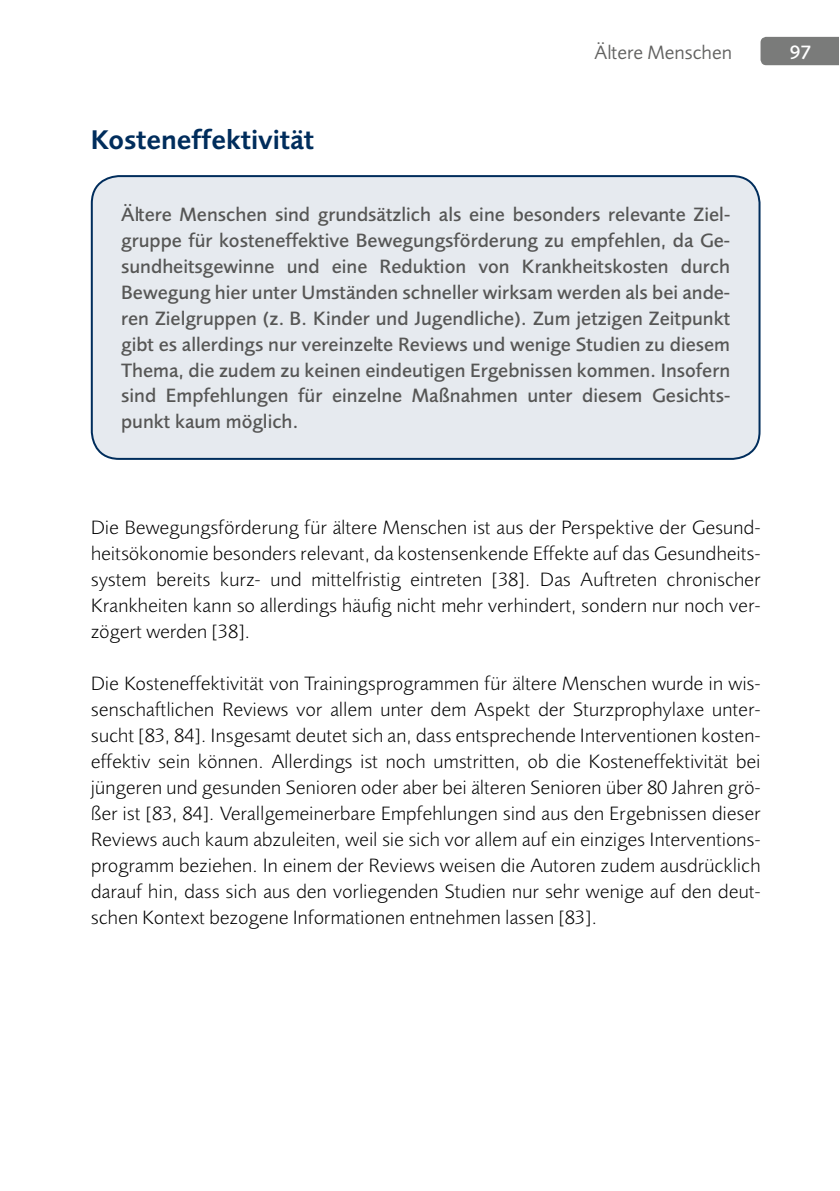
<style>
.page{position:relative;width:840px;height:1191px;background:#fff}
.page>*{position:absolute;margin:0;border:0;box-sizing:border-box;transform-origin:0 0}
.t1{font:600 28px "Foundry Sans";color:#002d5c}
.t2{font:300 20px/26px "Foundry Sans";color:#000;text-align:justify}
.t3{font:500 20px/26px "Foundry Sans";color:#565655;text-align:justify}
.t4{font:20px "Foundry Sans";color:#626261}
.t5{font:500 20px "Foundry Sans";color:#fff}
</style>
<div class="page">
<div style="left:760px;top:37px;width:78px;height:28px;background:#7a7b7a"></div>
<div style="left:92px;top:176px;width:667px;height:283px;background:#e6eaef;border-radius:27px"></div>
<div style="left:91px;top:175px;width:669px;height:285px;border:2px solid #002d5c;border-radius:27px"></div>
<h1 class="t1" style="left:91px;top:123px;width:225px">Kosteneffektivität</h1>
<p class="t4" style="left:594px;top:40px;width:139px">Ältere Menschen</p>
<p class="t5" style="left:789px;top:40px;width:23px">97</p>
<p class="t3" style="left:121px;top:201px;width:610px">Ältere Menschen sind grundsätzlich als eine besonders relevante Ziel&shy;gruppe für kosteneffektive Bewegungsförderung zu empfehlen, da Ge&shy;sundheitsgewinne und eine Reduktion von Krankheitskosten durch Bewegung hier unter Umständen schneller wirksam werden als bei ande&shy;ren Zielgruppen (z. B. Kinder und Jugendliche). Zum jetzigen Zeitpunkt gibt es allerdings nur vereinzelte Reviews und wenige Studien zu diesem Thema, die zudem zu keinen eindeutigen Ergebnissen kommen. Insofern sind Empfehlungen für einzelne Maßnahmen unter diesem Gesichts&shy;punkt kaum möglich.</p>
<p class="t2" style="left:91px;top:514px;width:671px">Die Bewegungsförderung für ältere Menschen ist aus der Perspektive der Gesund&shy;heitsökonomie besonders relevant, da kostensenkende Effekte auf das Gesundheits&shy;system bereits kurz- und mittelfristig eintreten [38]. Das Auftreten chronischer Krankheiten kann so allerdings häufig nicht mehr verhindert, sondern nur noch ver&shy;zögert werden [38].</p>
<p class="t2" style="left:91px;top:670px;width:671px">Die Kosteneffektivität von Trainingsprogrammen für ältere Menschen wurde in wis&shy;senschaftlichen Reviews vor allem unter dem Aspekt der Sturzprophylaxe unter&shy;sucht [83, 84]. Insgesamt deutet sich an, dass entsprechende Interventionen kosten&shy;effektiv sein können. Allerdings ist noch umstritten, ob die Kosteneffektivität bei jüngeren und gesunden Senioren oder aber bei älteren Senioren über 80 Jahren grö&shy;ßer ist [83, 84]. Verallgemeinerbare Empfehlungen sind aus den Ergebnissen dieser Reviews auch kaum abzuleiten, weil sie sich vor allem auf ein einziges Interventions&shy;programm beziehen. In einem der Reviews weisen die Autoren zudem ausdrücklich darauf hin, dass sich aus den vorliegenden Studien nur sehr wenige auf den deut&shy;schen Kontext bezogene Informationen entnehmen lassen [83].</p>
</div>
